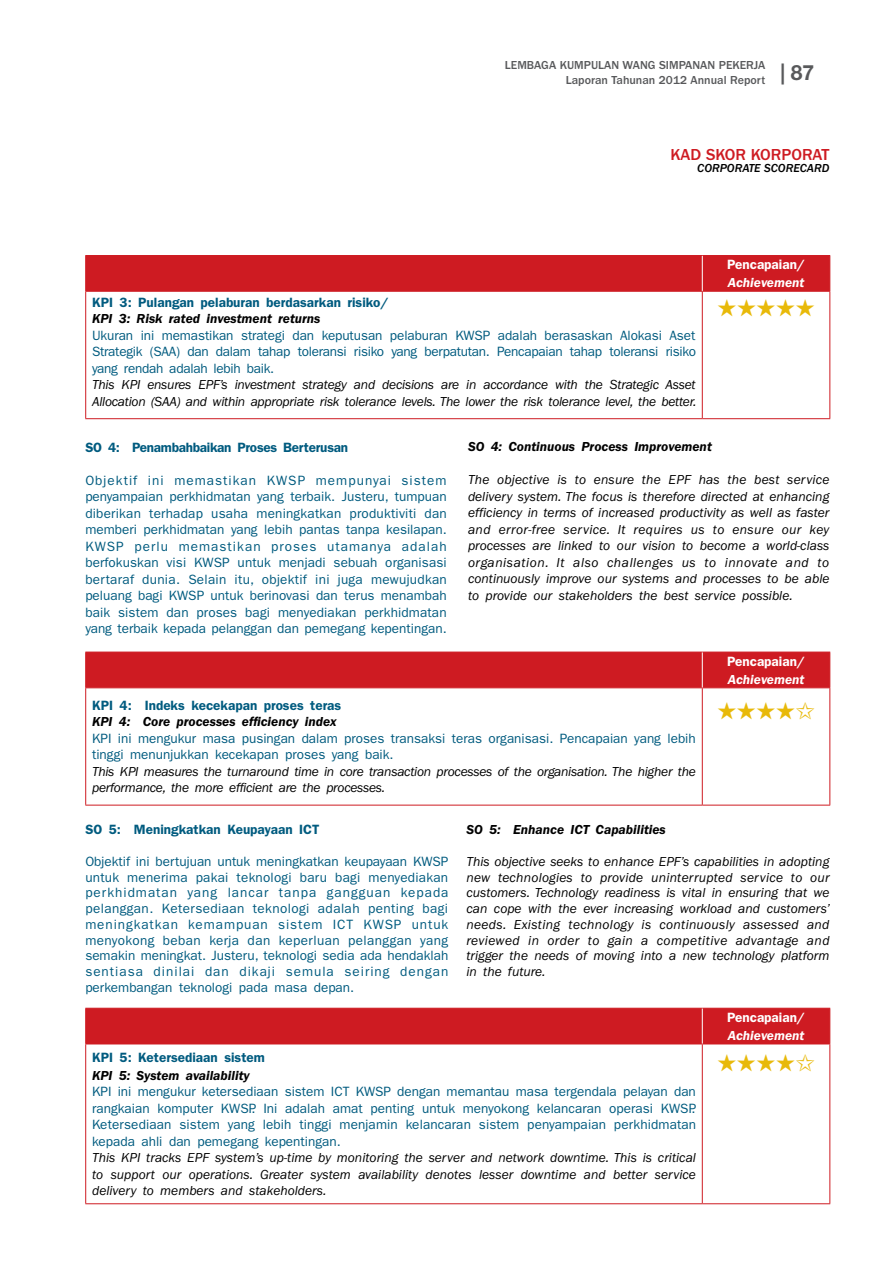
<style>
.page{position:relative;width:893px;height:1263px;background:#fff}
.page>*{position:absolute;margin:0;border:0;box-sizing:border-box;transform-origin:0 0}
.t1{font:24px "Zapf Dingbats ITC";color:#e8b909}
.t2{font:500 16.5px "ITC Franklin Gothic Std";color:#ce1b22}
.t3{font:13.5px/16.5px "ITC Franklin Gothic Std";color:#005b7f;text-align:justify}
.t4{font:italic 13.5px/16.5px "ITC Franklin Gothic Std";letter-spacing:-.02em;color:#000;text-align:justify}
.t5{font:italic 600 13.5px "ITC Franklin Gothic Std";color:#000}
.t6{font:600 13.5px "ITC Franklin Gothic Std";color:#005b7f}
.t7{font:600 13.5px "ITC Franklin Gothic Std";letter-spacing:-.02em;color:#005b7f}
.t8{font:600 13.5px "ITC Franklin Gothic Std";color:#fff}
.t9{font:italic 600 13.5px "ITC Franklin Gothic Std";color:#fff}
.t10{font:500 12px/15px "ITC Franklin Gothic Std";color:#58595b}
.t11{font:12px "ITC Franklin Gothic Std Med It";color:#000}
</style>
<div class="page">
<div style="left:86px;top:256px;width:743px;height:35px;background:#ce1b22"></div>
<hr style="left:702px;top:255px;width:128px;height:1px;background:#ce1b22">
<hr style="left:829px;top:256px;width:1px;height:35px;background:#ce1b22">
<hr style="left:702px;top:291px;width:128px;height:1px;background:#ce1b22">
<hr style="left:85px;top:255px;width:617px;height:1px;background:#ce1b22">
<hr style="left:85px;top:256px;width:1px;height:35px;background:#ce1b22">
<hr style="left:85px;top:291px;width:617px;height:1px;background:#ce1b22">
<hr style="left:85px;top:292px;width:1px;height:126px;background:#ce1b22">
<hr style="left:702px;top:292px;width:1px;height:126px;background:#ce1b22">
<hr style="left:829px;top:292px;width:1px;height:126px;background:#ce1b22">
<hr style="left:85px;top:418px;width:617px;height:1px;background:#ce1b22">
<hr style="left:702px;top:418px;width:128px;height:1px;background:#ce1b22">
<hr style="left:702px;top:256px;width:1px;height:35px;background:#fff">
<div style="left:86px;top:653px;width:743px;height:34px;background:#ce1b22"></div>
<svg style="left:86px;top:688px;width:743px;height:117px"></svg>
<hr style="left:702px;top:652px;width:128px;height:1px;background:#ce1b22">
<hr style="left:829px;top:652px;width:1px;height:35px;background:#ce1b22">
<hr style="left:702px;top:687px;width:128px;height:1px;background:#ce1b22">
<hr style="left:85px;top:652px;width:617px;height:1px;background:#ce1b22">
<hr style="left:85px;top:652px;width:1px;height:35px;background:#ce1b22">
<hr style="left:85px;top:687px;width:617px;height:1px;background:#ce1b22">
<hr style="left:85px;top:688px;width:1px;height:117px;background:#ce1b22">
<hr style="left:702px;top:688px;width:1px;height:117px;background:#ce1b22">
<hr style="left:829px;top:688px;width:1px;height:117px;background:#ce1b22">
<hr style="left:85px;top:805px;width:617px;height:1px;background:#ce1b22">
<hr style="left:702px;top:805px;width:128px;height:1px;background:#ce1b22">
<hr style="left:702px;top:652px;width:1px;height:35px;background:#fff">
<div style="left:86px;top:1009px;width:743px;height:34px;background:#ce1b22"></div>
<hr style="left:702px;top:1008px;width:128px;height:1px;background:#ce1b22">
<hr style="left:829px;top:1008px;width:1px;height:35px;background:#ce1b22">
<hr style="left:702px;top:1043px;width:128px;height:1px;background:#ce1b22">
<hr style="left:85px;top:1008px;width:617px;height:1px;background:#ce1b22">
<hr style="left:85px;top:1008px;width:1px;height:35px;background:#ce1b22">
<hr style="left:85px;top:1043px;width:617px;height:1px;background:#ce1b22">
<hr style="left:85px;top:1044px;width:1px;height:159px;background:#ce1b22">
<hr style="left:702px;top:1044px;width:1px;height:159px;background:#ce1b22">
<hr style="left:829px;top:1044px;width:1px;height:159px;background:#ce1b22">
<hr style="left:85px;top:1203px;width:617px;height:1px;background:#ce1b22">
<hr style="left:702px;top:1203px;width:128px;height:1px;background:#ce1b22">
<hr style="left:702px;top:1008px;width:1px;height:35px;background:#fff">
<p class="t10" style="left:566px;top:58px;width:250px;text-indent:-61px">LEMBAGA KUMPULAN WANG SIMPANAN PEKERJA<br>LAPORAN TAHUNAN 2012 ANNUAL REPORT <sup>|</sup> <sup>87</sup></p>
<p class="t2" style="left:670px;top:145px;width:161px">KAD SKOR KORPORAT</p>
<p class="t11" style="left:697px;top:161px;width:134px">CORPORATE SCORECARD</p>
<p class="t6" style="left:92px;top:294px;width:298px">KPI 3: Pulangan pelaburan berdasarkan risiko/</p>
<p class="t5" style="left:92px;top:311px;width:230px">KPI 3: Risk rated investment returns</p>
<p class="t3" style="left:92px;top:327px;width:605px">Ukuran ini memastikan strategi dan keputusan pelaburan KWSP adalah berasaskan Alokasi Aset Strategik (SAA) dan dalam tahap toleransi risiko yang berpatutan. Pencapaian tahap toleransi risiko yang rendah adalah lebih baik.</p>
<p class="t4" style="left:92px;top:377px;width:606px">This KPI ensures EPF’s investment strategy and decisions are in accordance with the Strategic Asset<br>Allocation (SAA) and within appropriate risk tolerance levels. The lower the risk tolerance level, the better.</p>
<p class="t8" style="left:727px;top:256px;width:79px">Pencapaian/</p>
<p class="t9" style="left:728px;top:275px;width:78px">Achievement</p>
<h1 class="t1" style="left:717px;top:296px;width:99px">★★★★★</h1>
<p class="t7" style="left:85px;top:439px;width:264px">SO 4: Penambahbaikan Proses Berterusan</p>
<p class="t3" style="left:85px;top:472px;width:363px">Objektif ini memastikan KWSP mempunyai sistem penyampaian perkhidmatan yang terbaik. Justeru, tumpuan diberikan terhadap usaha meningkatkan produktiviti dan memberi perkhidmatan yang lebih pantas tanpa kesilapan.<br>KWSP perlu memastikan proses utamanya adalah berfokuskan visi KWSP untuk menjadi sebuah organisasi bertaraf dunia. Selain itu, objektif ini juga mewujudkan peluang bagi KWSP untuk berinovasi dan terus menambah baik sistem dan proses bagi menyediakan perkhidmatan yang terbaik kepada pelanggan dan pemegang kepentingan.</p>
<p class="t5" style="left:468px;top:439px;width:246px">SO 4: Continuous Process Improvement</p>
<p class="t4" style="left:468px;top:472px;width:363px">The objective is to ensure the EPF has the best service delivery system. The focus is therefore directed at enhancing efficiency in terms of increased productivity as well as faster and error-free service. It requires us to ensure our key processes are linked to our vision to become a world-class organisation. It also challenges us to innovate and to continuously improve our systems and processes to be able to provide our stakeholders the best service possible.</p>
<p class="t8" style="left:727px;top:653px;width:79px">Pencapaian/</p>
<p class="t9" style="left:728px;top:671px;width:78px">Achievement</p>
<p class="t6" style="left:92px;top:697px;width:251px">KPI 4: Indeks kecekapan proses teras</p>
<p class="t5" style="left:92px;top:714px;width:246px">KPI 4: Core processes efficiency index</p>
<p class="t3" style="left:92px;top:730px;width:605px">KPI ini mengukur masa pusingan dalam proses transaksi teras organisasi. Pencapaian yang lebih tinggi menunjukkan kecekapan proses yang baik.</p>
<p class="t4" style="left:92px;top:763px;width:605px">This KPI measures the turnaround time in core transaction processes of the organisation. The higher the performance, the more efficient are the processes.</p>
<h1 class="t1" style="left:717px;top:699px;width:100px">★★★★✩</h1>
<p class="t6" style="left:85px;top:822px;width:235px">SO 5: Meningkatkan Keupayaan ICT</p>
<p class="t3" style="left:85px;top:853px;width:365px;line-height:15.8px">Objektif ini bertujuan untuk meningkatkan keupayaan KWSP untuk menerima pakai teknologi baru bagi menyediakan perkhidmatan yang lancar tanpa gangguan kepada pelanggan. Ketersediaan teknologi adalah penting bagi meningkatkan kemampuan sistem ICT KWSP untuk menyokong beban kerja dan keperluan pelanggan yang semakin meningkat. Justeru, teknologi sedia ada hendaklah sentiasa dinilai dan dikaji semula seiring dengan perkembangan teknologi pada masa depan.</p>
<p class="t5" style="left:466px;top:822px;width:201px">SO 5: Enhance ICT Capabilities</p>
<p class="t4" style="left:466px;top:853px;width:365px;line-height:15.8px">This objective seeks to enhance EPF’s capabilities in adopting new technologies to provide uninterrupted service to our customers. Technology readiness is vital in ensuring that we can cope with the ever increasing workload and customers’ needs. Existing technology is continuously assessed and reviewed in order to gain a competitive advantage and trigger the needs of moving into a new technology platform in the future.</p>
<p class="t8" style="left:727px;top:1009px;width:79px">Pencapaian/</p>
<p class="t9" style="left:728px;top:1028px;width:78px">Achievement</p>
<p class="t6" style="left:92px;top:1049px;width:174px">KPI 5: Ketersediaan sistem</p>
<p class="t5" style="left:92px;top:1068px;width:160px">KPI 5: System availability</p>
<p class="t3" style="left:92px;top:1083px;width:606px">KPI ini mengukur ketersediaan sistem ICT KWSP dengan memantau masa tergendala pelayan dan rangkaian komputer KWSP. Ini adalah amat penting untuk menyokong kelancaran operasi KWSP.<br>Ketersediaan sistem yang lebih tinggi menjamin kelancaran sistem penyampaian perkhidmatan kepada ahli dan pemegang kepentingan.</p>
<p class="t4" style="left:92px;top:1150px;width:605px">This KPI tracks EPF system’s up-time by monitoring the server and network downtime. This is critical to support our operations. Greater system availability denotes lesser downtime and better service delivery to members and stakeholders.</p>
<h1 class="t1" style="left:717px;top:1051px;width:100px">★★★★✩</h1>
</div>
